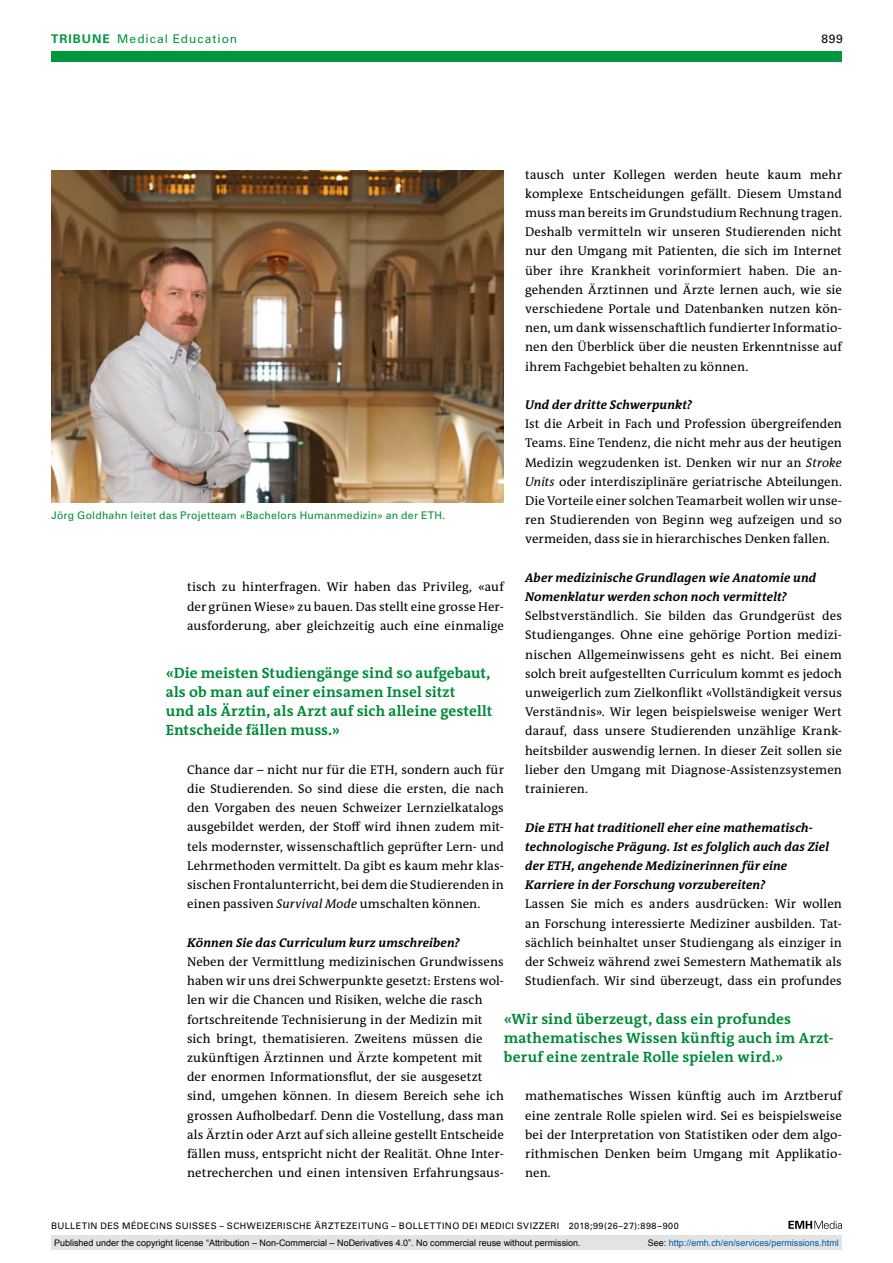
<style>
.page{position:relative;width:893px;height:1263px;background:#fff}
.page>*{position:absolute;margin:0;border:0;box-sizing:border-box;transform-origin:0 0}
.t1{font:700 15px/19.2px "The Antiqua B W7";letter-spacing:.01em;color:#008b39}
.t2{font:12.75px/19.2px "The Antiqua B W5 Plain";letter-spacing:.005em;color:#000;text-align:justify}
.t3{font:italic 700 12.75px/19.2px "The Antiqua B W7";letter-spacing:.005em;color:#000}
.t4{font:12px "Univers LT Std";letter-spacing:.08em;color:#00963e}
.t5{font:12px "Univers LT Std";color:#000}
.t6{font:10.5px "Univers LT Std";letter-spacing:.02em;color:#008b39}
.t7{font:9px "Arial";color:#000}
.t8{font:9px "Univers LT Std";letter-spacing:.05em;color:#000}
.t9{font:9px "Arial";color:#005ba9}
.s1{font-weight:700}
.s2{font-style:italic}
.s3{color:#000}
</style>
<div class="page">
<svg style="left:788px;top:1221px;width:54px;height:8px"></svg>
<img style="left:51px;top:170px;width:453px;height:332px">
<div style="left:51px;top:51px;width:791px;height:11px;background:#00963e"></div>
<div style="left:51px;top:1235px;width:791px;height:15px;background:#e3e3e3"></div>
<p class="t4" style="left:51px;top:31px;width:188px"><span class="s1">TRIBUNE</span> Medical Education</p>
<p class="t5" style="left:821px;top:31px;width:23px">899</p>
<p class="t2" style="left:525px;top:165px;width:318px">tausch unter Kollegen werden heute kaum mehr komplexe Entscheidungen gefällt. Diesem Umstand muss man bereits im Grundstudium Rechnung tragen.<br>Deshalb vermitteln wir unseren Studierenden nicht nur den Umgang mit Patienten, die sich im Internet über ihre Krankheit vorinformiert haben. Die an&shy;gehenden Ärztinnen und Ärzte lernen auch, wie sie verschiedene Portale und Datenbanken nutzen kön&shy;nen, um dank wissenschaftlich fundierter Informatio&shy;nen den Überblick über die neusten Erkenntnisse auf ihrem Fachgebiet behalten zu können.</p>
<p class="t3" style="left:525px;top:395px;width:169px">Und der dritte Schwerpunkt?</p>
<p class="t2" style="left:525px;top:414px;width:318px">Ist die Arbeit in Fach und Profession übergreifenden Teams. Eine Tendenz, die nicht mehr aus der heutigen Medizin wegzudenken ist. Denken wir nur an <span class="s2">Stroke Units</span> oder interdisziplinäre geriatrische Abteilungen.<br>Die Vorteile einer solchen Teamarbeit wollen wir unse&shy;ren Studierenden von Beginn weg aufzeigen und so vermeiden, dass sie in hierarchisches Denken fallen.</p>
<p class="t3" style="left:525px;top:568px;width:293px">Aber medizinische Grundlagen wie Anatomie und<br>Nomenklatur werden schon noch vermittelt?</p>
<p class="t2" style="left:525px;top:606px;width:318px">Selbstverständlich. Sie bilden das Grundgerüst des Studienganges. Ohne eine gehörige Portion medizi&shy;nischen Allgemeinwissens geht es nicht. Bei einem solch breit aufgestellten Curriculum kommt es jedoch unweigerlich zum Zielkonflikt «Vollständigkeit versus Verständnis». Wir legen beispielsweise weniger Wert darauf, dass unsere Studierenden unzählige Krank&shy;heitsbilder auswendig lernen. In dieser Zeit sollen sie lieber den Umgang mit Diagnose-Assistenzsystemen trainieren.</p>
<p class="t3" style="left:525px;top:818px;width:305px">Die ETH hat traditionell eher eine mathematisch&shy;technologische Prägung. Ist es folglich auch das Ziel der ETH, angehende Medizinerinnen für eine Karriere in der Forschung vorzubereiten?</p>
<p class="t2" style="left:525px;top:894px;width:318px">Lassen Sie mich es anders ausdrücken: Wir wollen an Forschung interessierte Mediziner ausbilden. Tat&shy;sächlich beinhaltet unser Studiengang als einziger in der Schweiz während zwei Semestern Mathematik als Studienfach. Wir sind überzeugt, dass ein profundes</p>
<p class="t6" style="left:51px;top:509px;width:396px">Jörg Goldhahn leitet das Projetteam «Bachelors Humanmedizin» an der ETH.</p>
<p class="t2" style="left:187px;top:578px;width:318px">tisch zu hinterfragen. Wir haben das Privileg, «auf der grünen Wiese» zu bauen. Das stellt eine grosse Her&shy;ausforderung, aber gleichzeitig auch eine einmalige</p>
<p class="t1" style="left:166px;top:663px;width:328px">«Die meisten Studiengänge sind so aufgebaut, als ob man auf einer einsamen Insel sitzt<br>und als Ärztin, als Arzt auf sich alleine gestellt Entscheide fällen muss.»</p>
<p class="t2" style="left:187px;top:760px;width:318px">Chance dar – nicht nur für die ETH, sondern auch für die Studierenden. So sind diese die ersten, die nach den Vorgaben des neuen Schweizer Lernzielkatalogs ausgebildet werden, der Stoff wird ihnen zudem mit&shy;tels modernster, wissenschaftlich geprüfter Lern- und Lehrmethoden vermittelt. Da gibt es kaum mehr klas&shy;sischen Frontalunterricht, bei dem die Studierenden in einen passiven <span class="s2">Survival Mode</span> umschalten können.</p>
<p class="t3" style="left:187px;top:933px;width:274px">Können Sie das Curriculum kurz umschreiben?</p>
<p class="t2" style="left:187px;top:952px;width:318px;text-align:left">Neben der Vermittlung medizinischen Grundwissens haben wir uns drei Schwerpunkte gesetzt: Erstens wol&shy;len wir die Chancen und Risiken, welche die rasch fortschreitende Technisierung in der Medizin mit sich bringt, thematisieren. Zweitens müssen die zukünftigen Ärztinnen und Ärzte kompetent mit der enormen Informationsflut, der sie ausgesetzt sind, umgehen können. In diesem Bereich sehe ich grossen Aufholbedarf. Denn die Vostellung, dass man als Ärztin oder Arzt auf sich alleine gestellt Entscheide fällen muss, entspricht nicht der Realität. Ohne Inter&shy;netrecherchen und einen intensiven Erfahrungsaus-</p>
<p class="t1" style="left:504px;top:1009px;width:331px">«Wir sind überzeugt, dass ein profundes mathematisches Wissen künftig auch im Arzt&shy;beruf eine zentrale Rolle spielen wird.»</p>
<p class="t2" style="left:525px;top:1086px;width:318px">mathematisches Wissen künftig auch im Arztberuf eine zentrale Rolle spielen wird. Sei es beispielsweise bei der Interpretation von Statistiken oder dem algo&shy;rithmischen Denken beim Umgang mit Applikatio&shy;nen.</p>
<p class="t8" style="left:51px;top:1220px;width:629px">BULLETIN DES MÉDECINS SUISSES – SCHWEIZERISCHE ÄRZTEZEITUNG – BOLLETTINO DEI MEDICI SVIZZERI 2018;99(26–27):898–900</p>
<p class="t7" style="left:54px;top:1237px;width:528px">Published under the copyright license “Attribution – Non-Commercial – NoDerivatives 4.0”. No commercial reuse without permission.</p>
<p class="t9" style="left:648px;top:1237px;width:193px"><span class="s3">See:</span> http://emh.ch/en/services/permissions.html</p>
</div>
